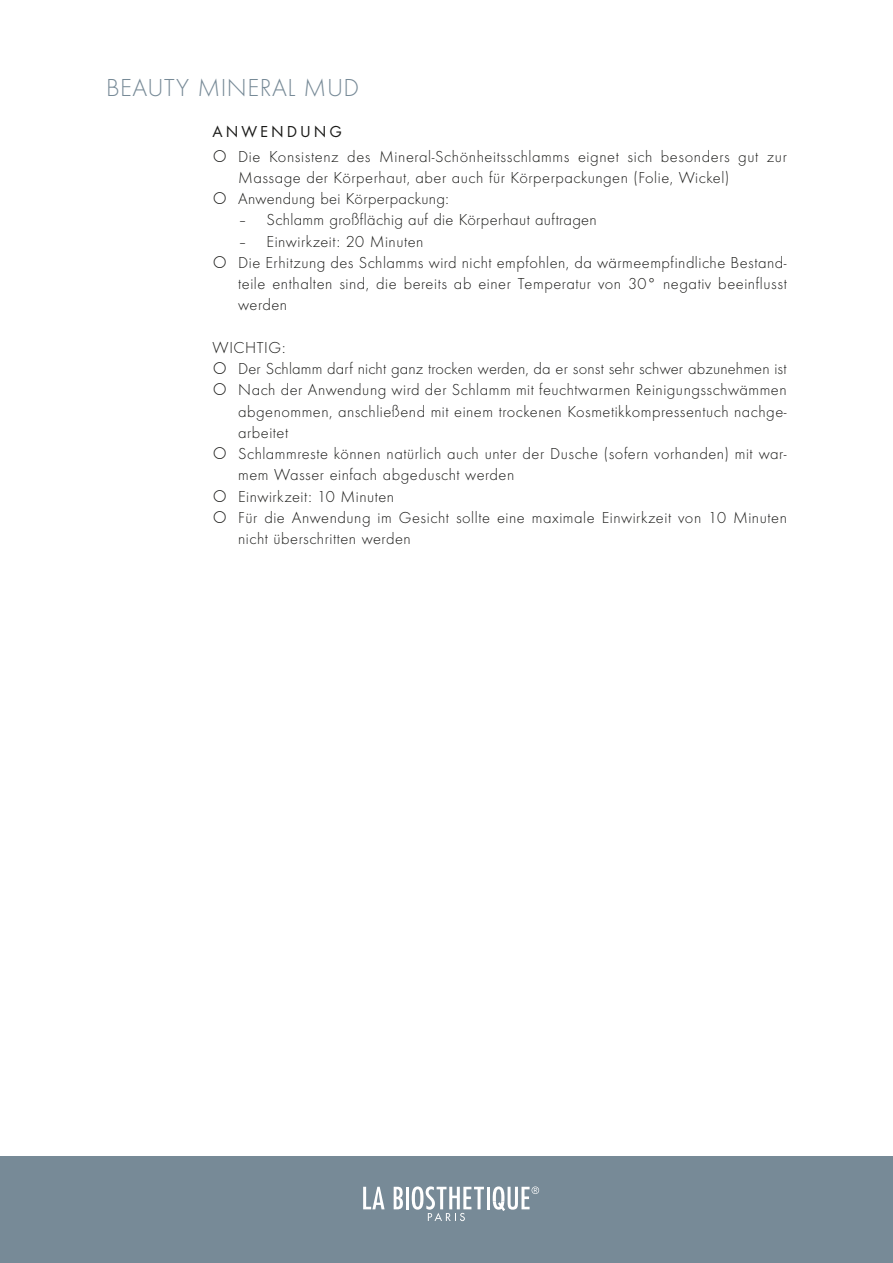
<style>
.page{position:relative;width:893px;height:1263px;background:#fff}
.page>*{position:absolute;margin:0;border:0;box-sizing:border-box;transform-origin:0 0}
.t1{font:300 25.5px "Futura TOT";letter-spacing:.02em;color:#778a97}
.t2{font:300 16.5px/21.3px "Futura TOT";letter-spacing:.03em;color:#1a1a18}
.t3{font:16.5px "Futura TOT Boo";letter-spacing:.18em;color:#1a1a18}
</style>
<div class="page">
<div style="left:0;top:1157px;width:893px;height:106px;background:#778a97"></div>
<svg style="left:363px;top:1187px;width:22px;height:22px"></svg>
<svg style="left:394px;top:1187px;width:9px;height:22px"></svg>
<hr style="left:406px;top:1187px;width:3px;height:22px;background:#fff">
<hr style="left:487px;top:1187px;width:3px;height:22px;background:#fff">
<svg style="left:412px;top:1186px;width:72px;height:35px"></svg>
<svg style="left:493px;top:1186px;width:46px;height:25px"></svg>
<h1 class="t1" style="left:106px;top:73px;width:255px">BEAUTY MINERAL MUD</h1>
<p class="t3" style="left:213px;top:122px;width:131px">ANWENDUNG</p>
<p class="t2" style="left:238px;top:146px;width:550px">Die Konsistenz des Mineral-Schönheitsschlamms eignet sich besonders gut zur<br>Massage der Körperhaut, aber auch für Körperpackungen (Folie, Wickel)<br>Anwendung bei Körperpackung:</p>
<p class="t2" style="left:238px;top:209px;width:360px">– Schlamm großflächig auf die Körperhaut auftragen</p>
<p class="t2" style="left:238px;top:231px;width:550px">– Einwirkzeit: 20 Minuten<br>Die Erhitzung des Schlamms wird nicht empfohlen, da wärmeempfindliche Bestand&shy;teile enthalten sind, die bereits ab einer Temperatur von 30° negativ beeinflusst werden</p>
<p class="t2" style="left:238px;top:337px;width:550px;text-indent:-26px">WICHTIG:<br>Der Schlamm darf nicht ganz trocken werden, da er sonst sehr schwer abzunehmen ist Nach der Anwendung wird der Schlamm mit feuchtwarmen Reinigungsschwämmen abgenommen, anschließend mit einem trockenen Kosmetikkompressentuch nachge&shy;arbeitet<br>Schlammreste können natürlich auch unter der Dusche (sofern vorhanden) mit war&shy;mem Wasser einfach abgeduscht werden<br>Einwirkzeit: 10 Minuten<br>Für die Anwendung im Gesicht sollte eine maximale Einwirkzeit von 10 Minuten nicht überschritten werden</p>
</div>
